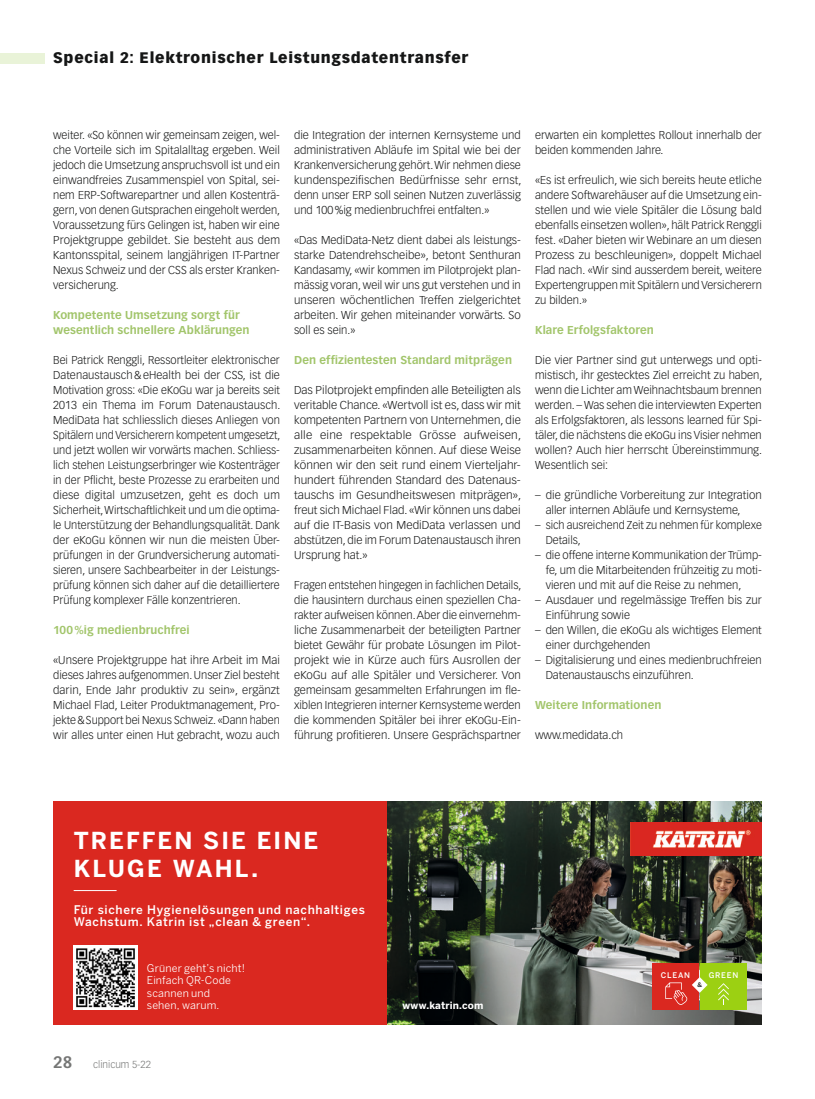
<style>
.page{position:relative;width:815px;height:1099px;background:#fff}
.page>*{position:absolute;margin:0;border:0;box-sizing:border-box;transform-origin:0 0}
.t1{font:700 23.25px/27.9px "Benton Sans";letter-spacing:.09em;color:#fff}
.t2{font:900 15px "Vectora LT Std";letter-spacing:.05em;color:#151616}
.t3{font:500 11.88px/12.5px "Benton Sans";letter-spacing:.055em;color:#fff}
.Lauftext{font:300 11.25px/15px "Vectora LT Std";color:#151616;text-align:justify}
.ZT_Special{font:700 11.25px/15px "Vectora LT Std";letter-spacing:.005em;color:#a2c56b}
.t4{font:10.62px/12.5px "Benton Sans";letter-spacing:.01em;color:#fff}
.t5{font:300 10px "Vectora LT Std";color:#757675}
.t6{font:700 10px "Benton Sans";letter-spacing:.015em;color:#fff}
.t7{font:500 7.75px "Benton Sans";letter-spacing:.1em;color:#fff}
.t8{font:500 6.12px "Benton Sans";color:#151616}
.s1{font-weight:700;font-size:16.25px}
</style>
<div class="page">
<div style="left:0;top:53px;width:45px;height:10px;background:#e9f3d8"></div>
<img style="left:387px;top:801px;width:375px;height:223px">
<div style="left:53px;top:801px;width:334px;height:223px;background:#da2820"></div>
<div style="left:700px;top:963px;width:47px;height:46px;background:#9cd012"></div>
<svg style="left:718px;top:983px;width:11px;height:21px"></svg>
<div style="left:652px;top:962px;width:47px;height:47px;background:#da2820"></div>
<svg style="left:665px;top:977px;width:43px;height:27px"></svg>
<hr style="left:74px;top:890px;width:43px;height:1px;background:#fff">
<img style="left:74px;top:945px;width:63px;height:64px">
<img style="left:630px;top:822px;width:132px;height:33px">
<h2 class="t2" style="left:53px;top:49px;width:417px">Special 2: Elektronischer Leistungsdatentransfer</h2>
<p class="Lauftext" style="left:53px;top:128px;width:229px">weiter. «So können wir gemeinsam zeigen, wel&shy;che Vorteile sich im Spitalalltag ergeben. Weil jedoch die Umsetzung anspruchsvoll ist und ein einwandfreies Zusammenspiel von Spital, sei&shy;nem ERP-Softwarepartner und allen Kostenträ&shy;gern, von denen Gutsprachen eingeholt werden, Voraussetzung fürs Gelingen ist, haben wir eine Projektgruppe gebildet. Sie besteht aus dem Kantonsspital, seinem langjährigen IT-Partner Nexus Schweiz und der CSS als erster Kranken&shy;versicherung.</p>
<p class="ZT_Special" style="left:53px;top:308px;width:198px">Kompetente Umsetzung sorgt für wesentlich schnellere Abklärungen</p>
<p class="Lauftext" style="left:53px;top:353px;width:229px">Bei Patrick Renggli, Ressortleiter elektronischer Datenaustausch&amp;eHealth bei der CSS, ist die Motivation gross: «Die eKoGu war ja bereits seit 2013 ein Thema im Forum Datenaustausch.<br>MediData hat schliesslich dieses Anliegen von Spitälern und Versicherern kompetent umgesetzt, und jetzt wollen wir vorwärts machen. Schliess&shy;lich stehen Leistungserbringer wie Kostenträger in der Pflicht, beste Prozesse zu erarbeiten und diese digital umzusetzen, geht es doch um Sicherheit, Wirtschaftlichkeit und um die optima&shy;le Unterstützung der Behandlungsqualität. Dank der eKoGu können wir nun die meisten Über&shy;prüfungen in der Grundversicherung automati&shy;sieren, unsere Sachbearbeiter in der Leistungs&shy;prüfung können sich daher auf die detailliertere Prüfung komplexer Fälle konzentrieren.</p>
<p class="ZT_Special" style="left:53px;top:623px;width:138px">100%ig medienbruchfrei</p>
<p class="Lauftext" style="left:53px;top:653px;width:228px">«Unsere Projektgruppe hat ihre Arbeit im Mai dieses Jahres aufgenommen. Unser Ziel besteht darin, Ende Jahr produktiv zu sein», ergänzt Michael Flad, Leiter Produktmanagement, Pro&shy;jekte&amp;Support bei Nexus Schweiz. «Dann haben wir alles unter einen Hut gebracht, wozu auch</p>
<p class="Lauftext" style="left:294px;top:128px;width:229px">die Integration der internen Kernsysteme und administrativen Abläufe im Spital wie bei der Krankenversicherung gehört. Wir nehmen diese kundenspezifischen Bedürfnisse sehr ernst, denn unser ERP soll seinen Nutzen zuverlässig und 100%ig medienbruchfrei entfalten.»</p>
<p class="Lauftext" style="left:294px;top:233px;width:228px">«Das MediData-Netz dient dabei als leistungs&shy;starke Datendrehscheibe», betont Senthuran Kandasamy, «wir kommen im Pilotprojekt plan&shy;mässig voran, weil wir uns gut verstehen und in unseren wöchentlichen Treffen zielgerichtet arbeiten. Wir gehen miteinander vorwärts. So soll es sein.»</p>
<p class="ZT_Special" style="left:294px;top:353px;width:219px">Den effizientesten Standard mitprägen</p>
<p class="Lauftext" style="left:294px;top:383px;width:229px">Das Pilotprojekt empfinden alle Beteiligten als veritable Chance. «Wertvoll ist es, dass wir mit kompetenten Partnern von Unternehmen, die alle eine respektable Grösse aufweisen, zusammenarbeiten können. Auf diese Weise können wir den seit rund einem Vierteljahr&shy;hundert führenden Standard des Datenaus&shy;tauschs im Gesundheitswesen mitprägen», freut sich Michael Flad. «Wir können uns dabei auf die IT-Basis von MediData verlassen und abstützen, die im Forum Datenaustausch ihren Ursprung hat.»</p>
<p class="Lauftext" style="left:294px;top:578px;width:229px">Fragen entstehen hingegen in fachlichen Details, die hausintern durchaus einen speziellen Cha&shy;rakter aufweisen können. Aber die einvernehm&shy;liche Zusammenarbeit der beteiligten Partner bietet Gewähr für probate Lösungen im Pilot&shy;projekt wie in Kürze auch fürs Ausrollen der eKoGu auf alle Spitäler und Versicherer. Von gemeinsam gesammelten Erfahrungen im fle&shy;xiblen Integrieren interner Kernsysteme werden die kommenden Spitäler bei ihrer eKoGu-Ein&shy;führung profitieren. Unsere Gesprächspartner</p>
<p class="Lauftext" style="left:535px;top:128px;width:228px">erwarten ein komplettes Rollout innerhalb der beiden kommenden Jahre.</p>
<p class="Lauftext" style="left:535px;top:173px;width:228px">«Es ist erfreulich, wie sich bereits heute etliche andere Softwarehäuser auf die Umsetzung ein&shy;stellen und wie viele Spitäler die Lösung bald ebenfalls einsetzen wollen», hält Patrick Renggli fest. «Daher bieten wir Webinare an um diesen Prozess zu beschleunigen», doppelt Michael Flad nach. «Wir sind ausserdem bereit, weitere Expertengruppen mit Spitälern und Versicherern zu bilden.»</p>
<p class="ZT_Special" style="left:535px;top:323px;width:120px">Klare Erfolgsfaktoren</p>
<p class="Lauftext" style="left:535px;top:353px;width:229px">Die vier Partner sind gut unterwegs und opti&shy;mistisch, ihr gestecktes Ziel erreicht zu haben, wenn die Lichter am Weihnachtsbaum brennen werden. – Was sehen die interviewten Experten als Erfolgsfaktoren, als lessons learned für Spi&shy;täler, die nächstens die eKoGu ins Visier nehmen wollen? Auch hier herrscht Übereinstimmung.<br>Wesentlich sei:</p>
<p class="Lauftext" style="left:546px;top:488px;width:218px;text-indent:-11px">– die gründliche Vorbereitung zur Integration aller internen Abläufe und Kernsysteme,</p>
<p class="Lauftext" style="left:546px;top:518px;width:218px;text-indent:-11px">– sich ausreichend Zeit zu nehmen für komplexe<br>Details,</p>
<p class="Lauftext" style="left:546px;top:548px;width:218px;text-indent:-11px">– die offene interne Kommunikation der Trümp&shy;fe, um die Mitarbeitenden frühzeitig zu moti&shy;vieren und mit auf die Reise zu nehmen,</p>
<p class="Lauftext" style="left:546px;top:593px;width:218px;text-indent:-11px">– Ausdauer und regelmässige Treffen bis zur<br>Einführung sowie</p>
<p class="Lauftext" style="left:546px;top:623px;width:218px;text-indent:-11px">– den Willen, die eKoGu als wichtiges Element einer durchgehenden</p>
<p class="Lauftext" style="left:546px;top:653px;width:218px;text-indent:-11px">– Digitalisierung und eines medienbruchfreien<br>Datenaustauschs einzuführen.</p>
<p class="ZT_Special" style="left:535px;top:698px;width:128px">Weitere Informationen</p>
<p class="Lauftext" style="left:535px;top:728px;width:90px">www.medidata.ch</p>
<p class="t1" style="left:74px;top:826px;width:246px">TREFFEN SIE EINE<br>KLUGE WAHL.</p>
<p class="t3" style="left:74px;top:902px;width:293px">Für sichere Hygienelösungen und nachhaltiges<br>Wachstum. Katrin ist „clean &amp; green“.</p>
<p class="t4" style="left:147px;top:961px;width:100px">Grüner geht’s nicht!<br>Einfach QR-Code scannen und sehen, warum.</p>
<p class="t5" style="left:53px;top:1058px;width:99px"><span class="s1">28</span> clinicum 5-22</p>
<p class="t6" style="left:402px;top:999px;width:83px">www.katrin.com</p>
<p class="t7" style="left:661px;top:970px;width:31px">CLEAN</p>
<p class="t7" style="left:709px;top:970px;width:31px">GREEN</p>
<p class="t8" style="left:697px;top:981px;width:6px">&amp;</p>
</div>
